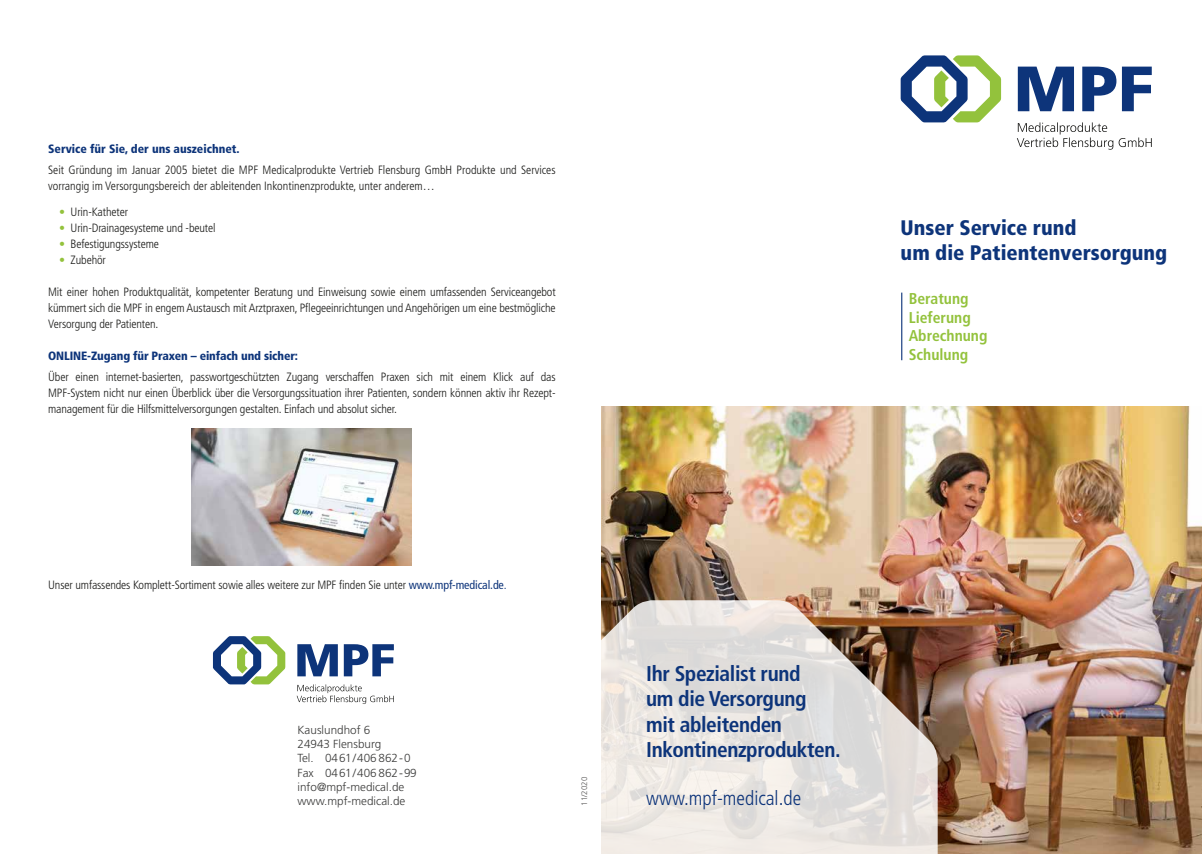
<style>
.page{position:relative;width:1202px;height:854px;background:#fff}
.page>*{position:absolute;margin:0;border:0;box-sizing:border-box;transform-origin:0 0}
.t1{font:700 condensed 21.4px/25.6px "Frutiger LT";letter-spacing:-.02em;color:#0d347a}
.t2{font:900 condensed 21px/25.2px "Frutiger LT";color:#0d347a}
.t3{font:300 condensed 19.9px "Frutiger LT";color:#0d347a}
.t4{font:700 condensed 15.7px/18.8px "Frutiger LT";color:#93c23c}
.t5{font:300 condensed 12px/16px "Frutiger LT";letter-spacing:-.01em;color:#1a1a18;text-align:justify}
.t6{font:900 condensed 12px "Frutiger LT";letter-spacing:-.01em;color:#0d347a}
.t7{font:300 11.7px/14px "Frutiger LT";color:#3b3b3a}
.t8{font:300 8px "Frutiger LT";letter-spacing:.01em;color:#575656}
.s1{color:#93c23c}
.s2{font-weight:400;color:#0d347a}
.s3{color:#0d347a}
</style>
<div class="page">
<svg style="left:1017px;top:122px;width:135px;height:28px"></svg>
<svg style="left:901px;top:55px;width:100px;height:67px"></svg>
<svg style="left:1018px;top:67px;width:56px;height:44px"></svg>
<svg style="left:1082px;top:67px;width:34px;height:44px"></svg>
<svg style="left:1122px;top:67px;width:30px;height:44px"></svg>
<img style="left:601px;top:407px;width:601px;height:446px">
<svg style="left:601px;top:600px;width:337px;height:253px;background:#d6cec8"></svg>
<hr style="left:901px;top:292px;width:1px;height:68px;background:#0d347a">
<svg style="left:297px;top:684px;width:97px;height:19px"></svg>
<svg style="left:213px;top:636px;width:72px;height:48px"></svg>
<svg style="left:297px;top:644px;width:41px;height:32px"></svg>
<svg style="left:344px;top:644px;width:50px;height:32px"></svg>
<img style="left:191px;top:428px;width:220px;height:137px">
<p class="t6" style="left:48px;top:141px;width:193px">Service für Sie, der uns auszeichnet.</p>
<p class="t5" style="left:48px;top:162px;width:509px">Seit Gründung im Januar 2005 bietet die MPF Medicalprodukte Vertrieb Flensburg GmbH Produkte und Services vorrangig im Versorgungsbereich der ableitenden Inkontinenzprodukte, unter anderem…</p>
<p class="t5" style="left:59px;top:204px;width:70px"><span class="s1">•</span> Urin-Katheter</p>
<p class="t5" style="left:59px;top:220px;width:158px"><span class="s1">•</span> Urin-Drainagesysteme und -beutel</p>
<p class="t5" style="left:59px;top:236px;width:101px"><span class="s1">•</span> Befestigungssysteme</p>
<p class="t5" style="left:59px;top:252px;width:48px"><span class="s1">•</span> Zubehör</p>
<p class="t5" style="left:48px;top:284px;width:509px">Mit einer hohen Produktqualität, kompetenter Beratung und Einweisung sowie einem umfassenden Serviceangebot kümmert sich die MPF in engem Austausch mit Arztpraxen, Pflegeeinrichtungen und Angehörigen um eine bestmögliche Versorgung der Patienten.</p>
<p class="t6" style="left:48px;top:348px;width:251px">ONLINE-Zugang für Praxen – einfach und sicher:</p>
<p class="t5" style="left:48px;top:369px;width:509px">Über einen internet-basierten, passwortgeschützten Zugang verschaffen Praxen sich mit einem Klick auf das MPF-System nicht nur einen Überblick über die Versorgungssituation ihrer Patienten, sondern können aktiv ihr Rezept&shy;management für die Hilfsmittelversorgungen gestalten. Einfach und absolut sicher.</p>
<h2 class="t2" style="left:901px;top:215px;width:268px">Unser Service rund<br>um die Patientenversorgung</h2>
<h3 class="t4" style="left:909px;top:289px;width:80px">Beratung<br>Lieferung<br>Abrechnung<br>Schulung</h3>
<p class="t5" style="left:48px;top:577px;width:460px">Unser umfassendes Komplett-Sortiment sowie alles weitere zur MPF finden Sie unter <span class="s2">www.mpf-medical.de</span><span class="s3">.</span></p>
<p class="t7" style="left:297px;top:723px;width:121px">Kauslundhof 6<br>24943 Flensburg<br>Tel. 0461/406 862-0<br>Fax 0461/406 862-99 info@mpf-medical.de www.mpf-medical.de</p>
<p class="t8" style="left:580px;top:805px;width:31px;rotate:-90deg">11/2020</p>
<h1 class="t1" style="left:646px;top:660px;width:196px">Ihr Spezialist rund<br>um die Versorgung<br>mit ableitenden<br>Inkontinenzprodukten.</h1>
<h3 class="t3" style="left:646px;top:786px;width:156px">www.mpf-medical.de</h3>
</div>
